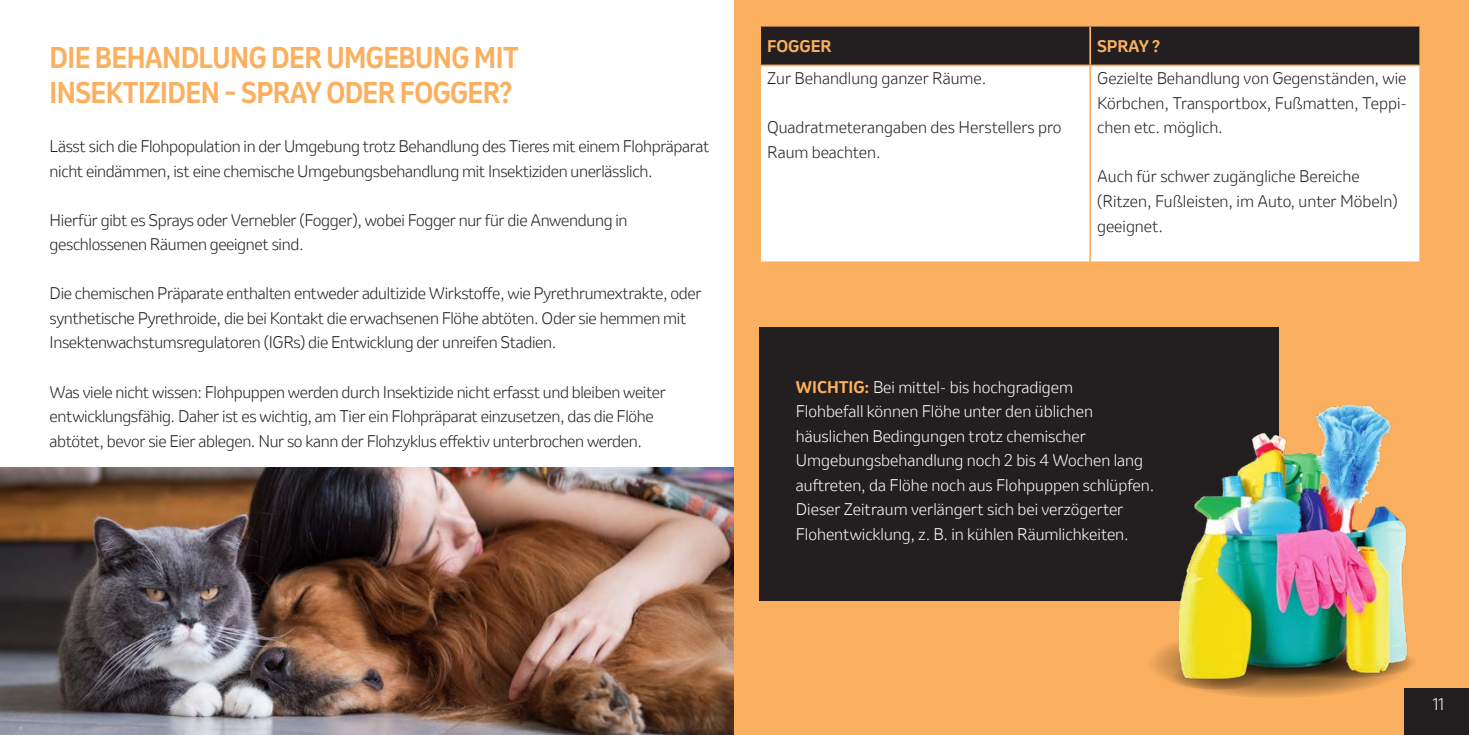
<style>
.page{position:relative;width:1469px;height:735px;background:#fff}
.page>*{position:absolute;margin:0;border:0;box-sizing:border-box;transform-origin:0 0}
.t1{font:700 28px/35px "Invention";letter-spacing:-.02em;color:#fab05f;scale:.9 1}
.t2{font:300 15.75px/24.5px "Invention";letter-spacing:-.02em;color:#231f20}
.t3{font:300 15.75px/24.5px "Invention";color:#fff}
.t4{font:300 15.75px/24.5px "Invention";color:#231f20}
.t5{font:700 15.75px "Invention";color:#fab05f}
.s1{font-weight:700;color:#fab05f}
</style>
<div class="page">
<img style="left:0;top:467px;width:734px;height:267px">
<div style="left:734px;top:0;width:734px;height:734px;background:#fab05f"></div>
<svg style="left:1145px;top:626px;width:266px;height:71px"></svg>
<svg style="left:1170px;top:663px;width:94px;height:26px"></svg>
<div style="left:1404px;top:687px;width:64px;height:47px;background:#231f20"></div>
<div style="left:761px;top:27px;width:658px;height:37px;background:#231f20"></div>
<div style="left:761px;top:66px;width:658px;height:195px;background:#fff"></div>
<hr style="left:1089px;top:27px;width:2px;height:37px;background:#fab05f">
<hr style="left:1089px;top:66px;width:2px;height:195px;background:#fab05f">
<div style="left:759px;top:327px;width:519px;height:273px;background:#231f20"></div>
<img style="left:1158px;top:391px;width:256px;height:296px">
<h1 class="t1" style="left:50px;top:40px;width:522px">DIE BEHANDLUNG DER UMGEBUNG MIT<br>INSEKTIZIDEN – SPRAY ODER FOGGER?</h1>
<p class="t2" style="left:50px;top:134px;width:661px">Lässt sich die Flohpopulation in der Umgebung trotz Behandlung des Tieres mit einem Flohpräparat nicht eindämmen, ist eine chemische Umgebungsbehandlung mit Insektiziden unerlässlich.</p>
<p class="t2" style="left:50px;top:207px;width:579px">Hierfür gibt es Sprays oder Vernebler (Fogger), wobei Fogger nur für die Anwendung in geschlossenen Räumen geeignet sind.</p>
<p class="t2" style="left:50px;top:281px;width:653px">Die chemischen Präparate enthalten entweder adultizide Wirkstoffe, wie Pyrethrumextrakte, oder synthetische Pyrethroide, die bei Kontakt die erwachsenen Flöhe abtöten. Oder sie hemmen mit<br>Insektenwachstumsregulatoren (IGRs) die Entwicklung der unreifen Stadien.</p>
<p class="t2" style="left:50px;top:379px;width:617px">Was viele nicht wissen: Flohpuppen werden durch Insektizide nicht erfasst und bleiben weiter entwicklungsfähig. Daher ist es wichtig, am Tier ein Flohpräparat einzusetzen, das die Flöhe abtötet, bevor sie Eier ablegen. Nur so kann der Flohzyklus effektiv unterbrochen werden.</p>
<p class="t5" style="left:767px;top:34px;width:66px">FOGGER</p>
<p class="t5" style="left:1097px;top:34px;width:64px">SPRAY ?</p>
<p class="t4" style="left:767px;top:66px;width:221px">Zur Behandlung ganzer Räume.</p>
<p class="t4" style="left:767px;top:115px;width:296px">Quadratmeterangaben des Herstellers pro<br>Raum beachten.</p>
<p class="t2" style="left:1097px;top:66px;width:311px;text-align:justify">Gezielte Behandlung von Gegenständen, wie Körbchen, Transportbox, Fußmatten, Teppi&shy;chen etc. möglich.</p>
<p class="t4" style="left:1097px;top:164px;width:302px">Auch für schwer zugängliche Bereiche (Ritzen, Fußleisten, im Auto, unter Möbeln) geeignet.</p>
<p class="t3" style="left:796px;top:374px;width:360px"><span class="s1">WICHTIG:</span> Bei mittel- bis hochgradigem<br>Flohbefall können Flöhe unter den üblichen häuslichen Bedingungen trotz chemischer Umgebungsbehandlung noch 2 bis 4 Wochen lang auftreten, da Flöhe noch aus Flohpuppen schlüpfen.<br>Dieser Zeitraum verlängert sich bei verzögerter Flohentwicklung, z. B. in kühlen Räumlichkeiten.</p>
<p class="t3" style="left:1432px;top:691px;width:13px">11</p>
</div>
